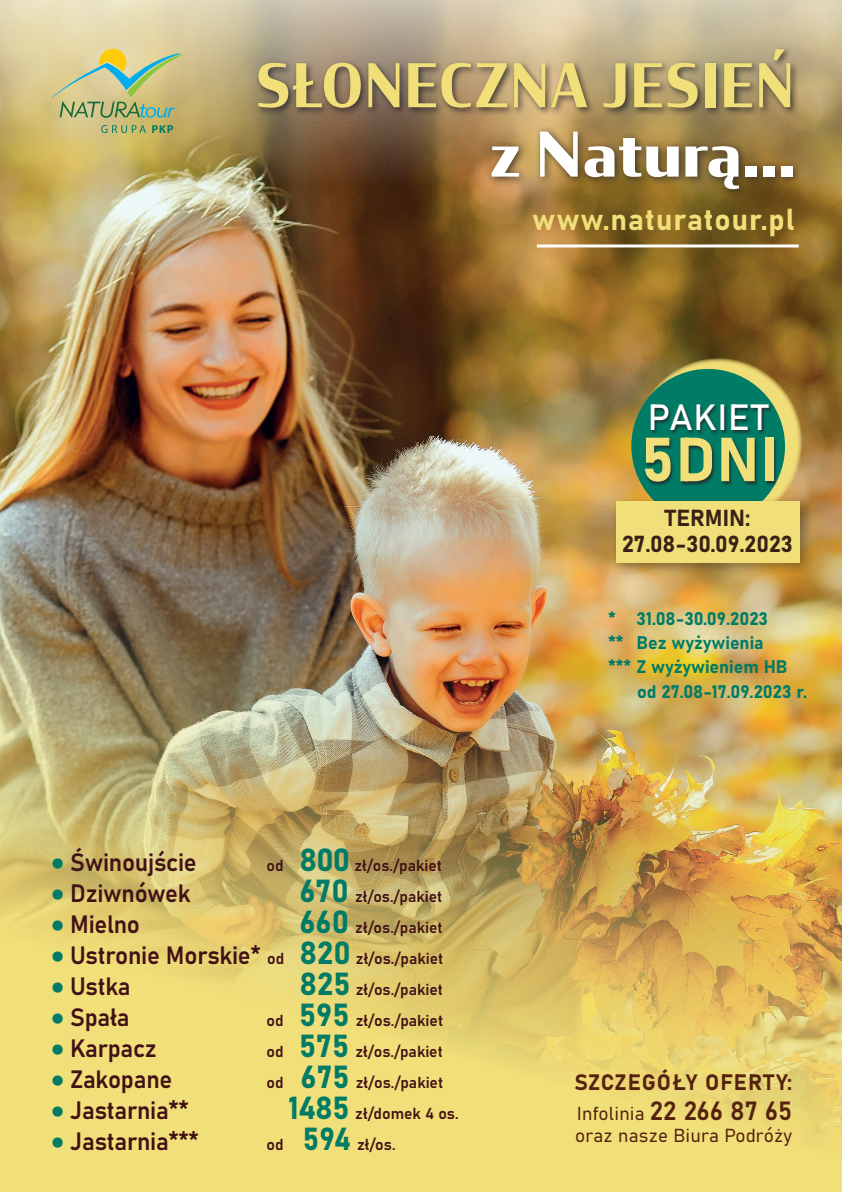
<style>
.page{position:relative;width:842px;height:1192px;background:#fff}
.page>*{position:absolute;margin:0;border:0;box-sizing:border-box;transform-origin:0 0}
.t1{font:61.3px "Bahnschrift";color:#f1df79}
.t2{font:700 61px "Condor";letter-spacing:.02em;color:#fff}
.t3{font:700 59.65px "Condor";letter-spacing:.05em;color:#f1df79;scale:.85 1}
.t4{font:36.05px "Bahnschrift";letter-spacing:.02em;color:#fff}
.t5{font:30px "Bahnschrift";letter-spacing:.03em;color:#f1df79}
.t6{font:24.8px "Bahnschrift";letter-spacing:-.01em;color:#421116}
.t7{font:22.9px/25.6px "Bahnschrift";color:#392116;text-align:center}
.t8{font:22px "Bahnschrift";letter-spacing:.05em;color:#54220f}
.t9{font:18.6px/22px "Bahnschrift";letter-spacing:.01em;color:#54220f}
.t10{font:18px "Bahnschrift";color:#007b65}
.t11{font:15.75px "Bahnschrift";color:#421116}
.s1{font-family:"MS Gothic";font-size:12.5px;color:#007b65}
.s2{font-size:31.5px;color:#007b65}
.s3{font-size:15.75px}
.s4{font-size:26px}
</style>
<div class="page">
<img style="left:0;top:239px;width:842px;height:146px">
<img style="left:0;top:385px;width:842px;height:807px">
<img style="left:0;top:0;width:842px;height:239px">
<svg style="left:625px;top:351px;width:185px;height:145px;background:#748850"></svg>
<div style="left:643px;top:404px;width:135px;height:83px;background:#231f20;opacity:.75"></div>
<div style="left:610px;top:496px;width:203px;height:81px;background:#231f20;opacity:.39"></div>
<div style="left:616px;top:501px;width:183px;height:62px;background:#f1df79"></div>
<div style="left:255px;top:46px;width:544px;height:71px;background:#231f20;opacity:.75"></div>
<hr style="left:537px;top:244px;width:262px;height:3px;background:#fff">
<div style="left:486px;top:126px;width:316px;height:73px;background:#231f20;opacity:.78"></div>
<svg style="left:51px;top:49px;width:132px;height:69px;background:#bfc28a"></svg>
<svg style="left:101px;top:125px;width:45px;height:8px"></svg>
<svg style="left:152px;top:125px;width:21px;height:8px"></svg>
<h3 class="t3" style="left:257px;top:45px;width:633px">SŁONECZNA JESIEŃ</h3>
<h2 class="t2" style="left:490px;top:113px;width:306px">z Naturą...</h2>
<h3 class="t5" style="left:532px;top:197px;width:264px">www.naturatour.pl</h3>
<h3 class="t4" style="left:648px;top:390px;width:122px">PAKIET</h3>
<h1 class="t1" style="left:641px;top:413px;width:138px">5DNI</h1>
<h3 class="t7" style="left:622px;top:504px;width:172px">TERMIN:<br>27.08-30.09.2023</h3>
<h3 class="t6" style="left:51px;top:843px;width:147px"><span class="s1">●</span> Świnoujście</h3>
<p class="t11" style="left:266px;top:853px;width:177px">od <span class="s2">800</span> zł/os./pakiet</p>
<h3 class="t6" style="left:51px;top:874px;width:141px"><span class="s1">●</span> Dziwnówek</h3>
<p class="t11" style="left:299px;top:884px;width:144px"><span class="s2">670</span> zł/os./pakiet</p>
<h3 class="t6" style="left:51px;top:905px;width:90px"><span class="s1">●</span> Mielno</h3>
<p class="t11" style="left:299px;top:915px;width:145px"><span class="s2">660</span> zł/os./pakiet</p>
<h3 class="t6" style="left:51px;top:936px;width:393px"><span class="s1">●</span> Ustronie Morskie* <span class="s3">od</span> <span class="s2">820</span> <span class="s3">zł/os./pakiet</span></h3>
<h3 class="t6" style="left:51px;top:967px;width:81px"><span class="s1">●</span> Ustka</h3>
<p class="t11" style="left:299px;top:977px;width:145px"><span class="s2">825</span> zł/os./pakiet</p>
<h3 class="t6" style="left:51px;top:998px;width:80px"><span class="s1">●</span> Spała</h3>
<p class="t11" style="left:266px;top:1008px;width:19px">od</p>
<p class="t11" style="left:299px;top:1008px;width:145px"><span class="s2">595</span> zł/os./pakiet</p>
<h3 class="t6" style="left:51px;top:1029px;width:107px"><span class="s1">●</span> Karpacz</h3>
<p class="t11" style="left:266px;top:1039px;width:178px">od <span class="s2">575</span> zł/os./pakiet</p>
<h3 class="t6" style="left:51px;top:1060px;width:122px"><span class="s1">●</span> Zakopane</h3>
<p class="t11" style="left:266px;top:1070px;width:19px">od</p>
<p class="t11" style="left:300px;top:1070px;width:144px"><span class="s2">675</span> zł/os./pakiet</p>
<h3 class="t6" style="left:51px;top:1091px;width:139px"><span class="s1">●</span> Jastarnia**</h3>
<p class="t11" style="left:288px;top:1101px;width:172px"><span class="s2">1485</span> zł/domek 4 os.</p>
<h3 class="t6" style="left:51px;top:1122px;width:149px"><span class="s1">●</span> Jastarnia***</h3>
<p class="t11" style="left:266px;top:1132px;width:19px">od</p>
<p class="t11" style="left:303px;top:1132px;width:94px"><span class="s2">594</span> zł/os.</p>
<p class="t10" style="left:608px;top:605px;width:162px">* 31.08-30.09.2023</p>
<p class="t10" style="left:608px;top:629px;width:157px">** Bez wyżywienia</p>
<p class="t10" style="left:608px;top:653px;width:181px">*** Z wyżywieniem HB</p>
<p class="t10" style="left:637px;top:678px;width:172px">od 27.08-17.09.2023 r.</p>
<h3 class="t8" style="left:574px;top:1065px;width:219px">SZCZEGÓŁY OFERTY:</h3>
<p class="t9" style="left:575px;top:1101px;width:219px">Infolinia <span class="s4">22 266 87 65 </span>oraz nasze Biura Podróży</p>
</div>
